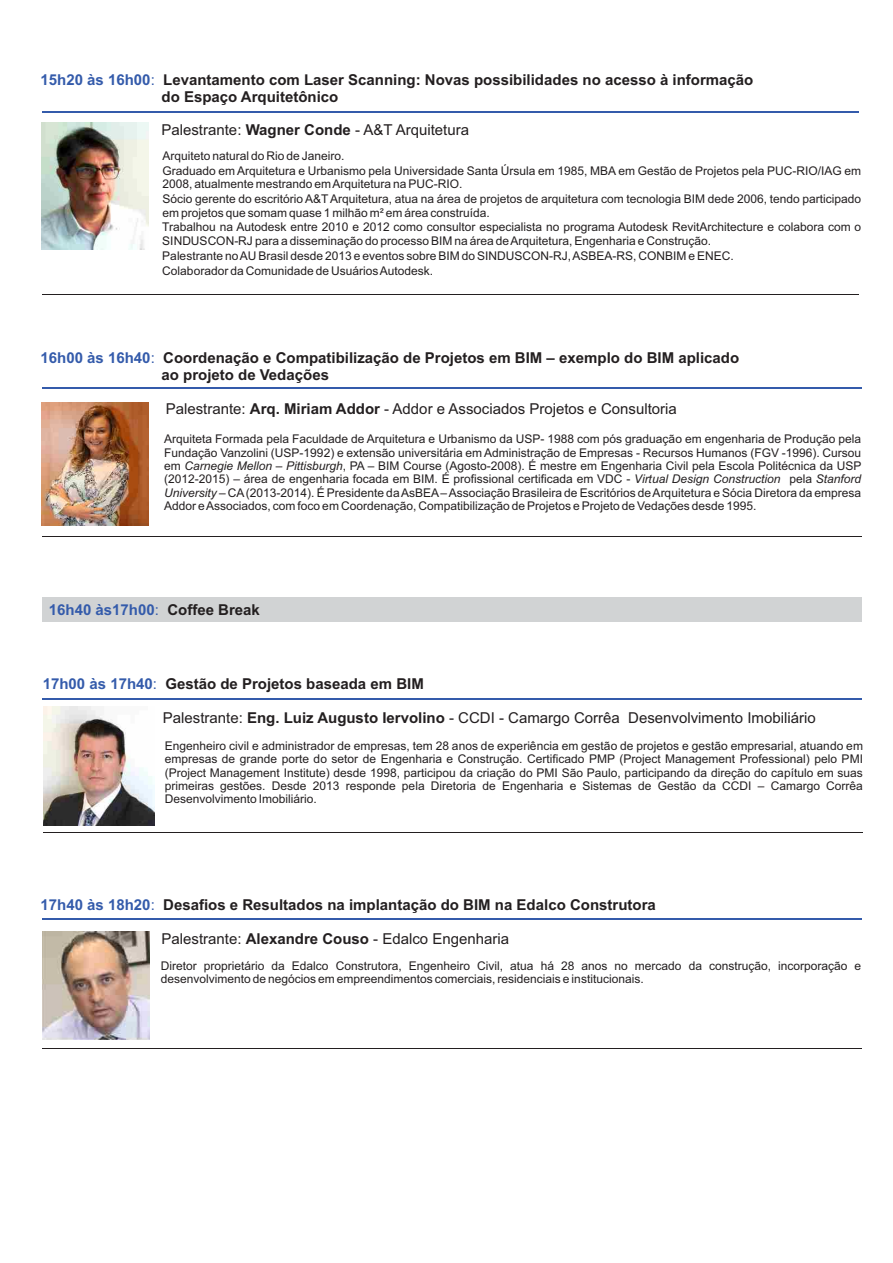
<style>
.page{position:relative;width:893px;height:1263px;background:#fff}
.page>*{position:absolute;margin:0;border:0;box-sizing:border-box;transform-origin:0 0}
.t1{font:700 15px/16.8px "Arial";color:#231f20}
.t2{font:15px "Arial";color:#231f20}
.t3{font:700 15px "Arial";color:#345bab}
.t4{font:12px/13.4px "Arial";color:#231f20}
.s1{color:#345bab}
.s2{font-weight:400;color:#345bab}
.s3{font-weight:700}
.s4{font-style:italic}
.s5{font-weight:400}
.s6{color:#231f20}
</style>
<div class="page">
<div style="left:42px;top:598px;width:819px;height:24px;background:#d1d3d4"></div>
<img style="left:42px;top:402px;width:106px;height:124px">
<hr style="left:42px;top:387px;width:819px;height:2px;background:#345bab">
<hr style="left:42px;top:536px;width:819px;height:1px;background:#231f20">
<hr style="left:42px;top:698px;width:819px;height:1px;background:#345bab">
<hr style="left:43px;top:832px;width:819px;height:1px;background:#231f20">
<img style="left:43px;top:706px;width:111px;height:119px">
<hr style="left:42px;top:294px;width:816px;height:1px;background:#231f20">
<hr style="left:42px;top:111px;width:816px;height:1px;background:#345bab">
<img style="left:42px;top:122px;width:107px;height:128px">
<hr style="left:42px;top:918px;width:819px;height:2px;background:#345bab">
<img style="left:42px;top:932px;width:107px;height:107px">
<hr style="left:42px;top:1048px;width:819px;height:1px;background:#231f20">
<p class="t1" style="left:162px;top:73px;width:593px;text-indent:-121px"><span class="s1">15h20 às 16h00</span><span class="s2">:</span> Levantamento com Laser Scanning: Novas possibilidades no acesso à informação do Espaço Arquitetônico</p>
<p class="t2" style="left:161px;top:124px;width:309px">Palestrante: <span class="s3">Wagner Conde</span> - A&amp;T Arquitetura</p>
<p class="t4" style="left:162px;top:149px;width:700px;line-height:14.9px">Arquiteto natural do Rio de Janeiro.<br>Graduado em Arquitetura e Urbanismo pela Universidade Santa Úrsula em 1985, MBA em Gestão de Projetos pela PUC-RIO/IAG em</p>
<p class="t4" style="left:162px;top:178px;width:700px;line-height:14.9px">2008, atualmente mestrando em Arquitetura na PUC-RIO.<br>Sócio gerente do escritório A&amp;TArquitetura, atua na área de projetos de arquitetura com tecnologia BIM dede 2006, tendo participado</p>
<p class="t4" style="left:162px;top:206px;width:700px;line-height:14.9px">em projetos que somam quase 1 milhão m² em área construída.<br>Trabalhou na Autodesk entre 2010 e 2012 como consultor especialista no programa Autodesk RevitArchitecture e colabora com o</p>
<p class="t4" style="left:162px;top:234px;width:573px;line-height:14.9px">SINDUSCON-RJ para a disseminação do processo BIM na área de Arquitetura, Engenharia e Construção.<br>Palestrante no AU Brasil desde 2013 e eventos sobre BIM do SINDUSCON-RJ, ASBEA-RS, CONBIM e ENEC.<br>Colaborador da Comunidade de Usuários Autodesk.</p>
<p class="t1" style="left:162px;top:351px;width:579px;text-indent:-121px"><span class="s1">16h00 às 16h40</span><span class="s2">:</span> Coordenação e Compatibilização de Projetos em BIM – exemplo do BIM aplicado ao projeto de Vedações</p>
<p class="t2" style="left:166px;top:403px;width:513px">Palestrante: <span class="s3">Arq. Miriam Addor</span> - Addor e Associados Projetos e Consultoria</p>
<p class="t4" style="left:164px;top:433px;width:699px;text-align:justify">Arquiteta Formada pela Faculdade de Arquitetura e Urbanismo da USP- 1988 com pós graduação em engenharia de Produção pela Fundação Vanzolini (USP-1992) e extensão universitária em Administração de Empresas - Recursos Humanos (FGV -1996). Cursou em <span class="s4">Carnegie Mellon – Pittisburgh</span>, PA – BIM Course (Agosto-2008). É mestre em Engenharia Civil pela Escola Politécnica da USP (2012-2015) – área de engenharia focada em BIM. É profissional certificada em VDC - <span class="s4">Virtual Design Construction</span> pela <span class="s4">Stanford University</span> – CA(2013-2014). É Presidente da AsBEA– Associação Brasileira de Escritórios de Arquitetura e Sócia Diretora da empresa Addor e Associados, com foco em Coordenação, Compatibilização de Projetos e Projeto de Vedações desde 1995.</p>
<p class="t3" style="left:49px;top:604px;width:212px">16h40 às17h00<span class="s5">:</span> <span class="s6">Coffee Break</span></p>
<p class="t1" style="left:43px;top:677px;width:383px"><span class="s1">17h00 às 17h40</span><span class="s2">:</span> Gestão de Projetos baseada em BIM</p>
<p class="t2" style="left:163px;top:712px;width:654px">Palestrante: <span class="s3">Eng. Luiz Augusto Iervolino</span> - CCDI - Camargo Corrêa Desenvolvimento Imobiliário</p>
<p class="t4" style="left:165px;top:740px;width:700px;text-align:justify">Engenheiro civil e administrador de empresas, tem 28 anos de experiência em gestão de projetos e gestão empresarial, atuando em empresas de grande porte do setor de Engenharia e Construção. Certificado PMP (Project Management Professional) pelo PMI (Project Management Institute) desde 1998, participou da criação do PMI São Paulo, participando da direção do capítulo em suas primeiras gestões. Desde 2013 responde pela Diretoria de Engenharia e Sistemas de Gestão da CCDI – Camargo Corrêa Desenvolvimento Imobiliário.</p>
<p class="t1" style="left:41px;top:898px;width:617px"><span class="s1">17h40 às 18h20</span><span class="s2">:</span> Desafios e Resultados na implantação do BIM na Edalco Construtora</p>
<p class="t2" style="left:162px;top:933px;width:349px">Palestrante: <span class="s3">Alexandre Couso</span> - Edalco Engenharia</p>
<p class="t4" style="left:161px;top:960px;width:702px">Diretor proprietário da Edalco Construtora, Engenheiro Civil, atua há 28 anos no mercado da construção, incorporação e desenvolvimento de negócios em empreendimentos comerciais, residenciais e institucionais.</p>
</div>
